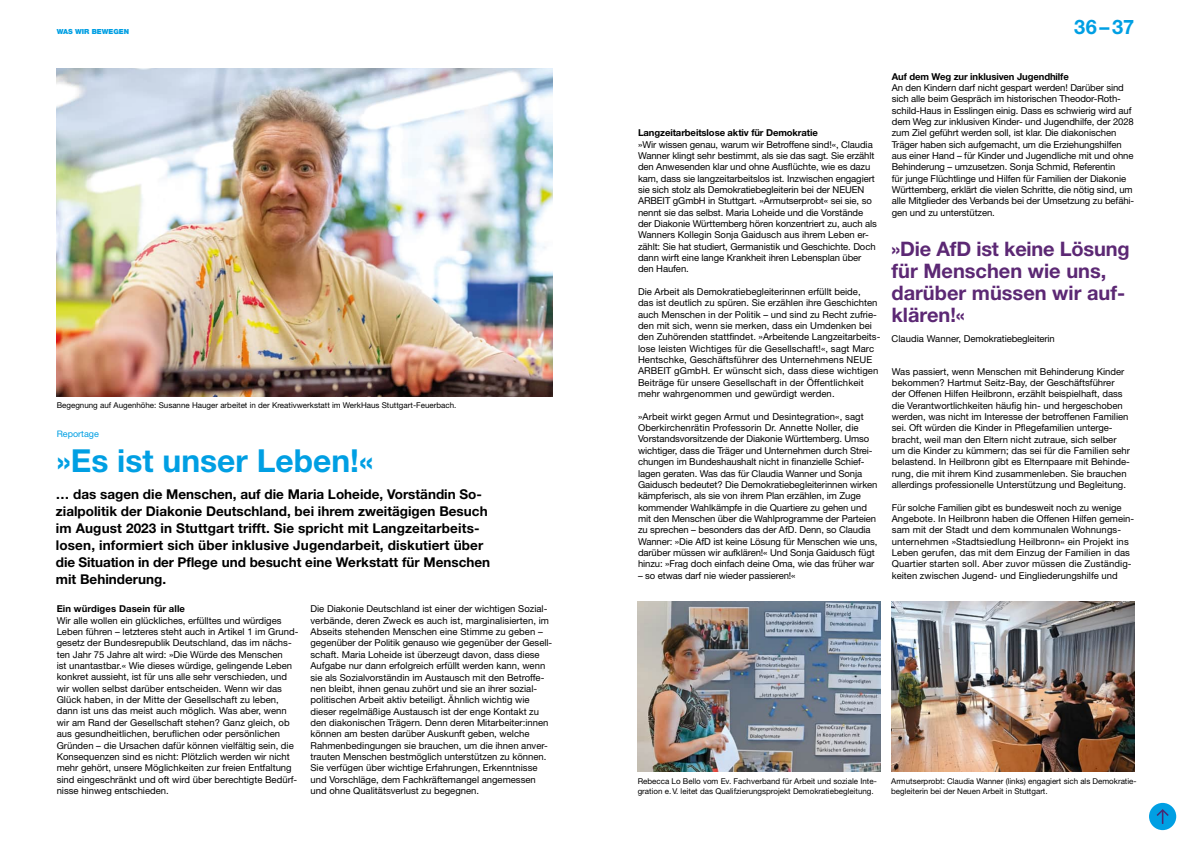
<style>
.page{position:relative;width:1191px;height:842px;background:#fff}
.page>*{position:absolute;margin:0;border:0;box-sizing:border-box;transform-origin:0 0}
.t1{font:700 31.8px "Helvetica Neue LT Pro";color:#009fe3}
.t2{font:700 20px/22px "Helvetica Neue LT Pro";color:#5c2874}
.t3{font:700 20px "Helvetica Neue LT Pro";color:#009fe3}
.t4{font:700 13.5px/17px "Helvetica Neue LT Pro";color:#000}
.t5{font:9.5px/11.3px "Helvetica Neue LT Pro";color:#000}
.t6{font:700 9.5px "Helvetica Neue LT Pro";letter-spacing:-.01em;color:#000}
.t7{font:700 9.5px "Helvetica Neue LT Pro";letter-spacing:.01em;color:#000}
.t8{font:9px "Helvetica Neue LT Pro";color:#009fe3}
.t9{font:8px/9.6px "Helvetica Neue LT Pro";color:#000}
.t10{font:900 7px "Helvetica Neue LT Pro";color:#009fe3}
</style>
<div class="page">
<div style="left:1149px;top:803px;width:27px;height:27px;background:#009fe3;border-radius:50%"></div>
<svg style="left:1156px;top:809px;width:12px;height:15px"></svg>
<img style="left:891px;top:601px;width:243px;height:170px">
<img style="left:637px;top:601px;width:243px;height:170px">
<img style="left:57px;top:68px;width:496px;height:329px">
<p class="t10" style="left:57px;top:27px;width:74px">WAS WIR BEWEGEN</p>
<h2 class="t3" style="left:1074px;top:15px;width:62px">36–37</h2>
<p class="t9" style="left:57px;top:401px;width:401px">Begegnung auf Augenhöhe: Susanne Hauger arbeitet in der Kreativwerkstatt im WerkHaus Stuttgart-Feuerbach.</p>
<p class="t8" style="left:57px;top:429px;width:44px">Reportage</p>
<h1 class="t1" style="left:57px;top:441px;width:318px">»Es ist unser Leben!«</h1>
<p class="t4" style="left:56px;top:486px;width:436px">… das sagen die Menschen, auf die Maria Loheide, Vorständin So&shy;zialpolitik der Diakonie Deutschland, bei ihrem zweitägigen Besuch im August 2023 in Stuttgart trifft. Sie spricht mit Langzeitarbeits&shy;losen, informiert sich über inklusive Jugendarbeit, diskutiert über die Situation in der Pflege und besucht eine Werkstatt für Menschen mit Behinderung.</p>
<p class="t7" style="left:57px;top:603px;width:130px">Ein würdiges Dasein für alle</p>
<p class="t5" style="left:57px;top:614px;width:243px">Wir alle wollen ein glückliches, erfülltes und würdiges Leben führen – letzteres steht auch in Artikel 1 im Grund&shy;gesetz der Bundesrepublik Deutschland, das im nächs&shy;ten Jahr 75 Jahre alt wird: »Die Würde des Menschen<br>ist unantastbar.« Wie dieses würdige, gelingende Leben konkret aussieht, ist für uns alle sehr verschieden, und wir wollen selbst darüber entscheiden. Wenn wir das Glück haben, in der Mitte der Gesellschaft zu leben, dann ist uns das meist auch möglich. Was aber, wenn wir am Rand der Gesellschaft stehen? Ganz gleich, ob aus gesundheitlichen, beruflichen oder persönlichen Gründen – die Ursachen dafür können vielfältig sein, die Konsequenzen sind es nicht: Plötzlich werden wir nicht mehr gehört, unsere Möglichkeiten zur freien Entfaltung sind eingeschränkt und oft wird über berechtigte Bedürf&shy;nisse hinweg entschieden.</p>
<p class="t5" style="left:310px;top:603px;width:243px">Die Diakonie Deutschland ist einer der wichtigen Sozial&shy;verbände, deren Zweck es auch ist, marginalisierten, im Abseits stehenden Menschen eine Stimme zu geben – gegenüber der Politik genauso wie gegenüber der Gesell&shy;schaft. Maria Loheide ist überzeugt davon, dass diese Aufgabe nur dann erfolgreich erfüllt werden kann, wenn sie als Sozialvorständin im Austausch mit den Betroffe&shy;nen bleibt, ihnen genau zuhört und sie an ihrer sozial&shy;politischen Arbeit aktiv beteiligt. Ähnlich wichtig wie dieser regelmäßige Austausch ist der enge Kontakt zu den diakonischen Trägern. Denn deren Mitarbeiter:innen können am besten darüber Auskunft geben, welche Rahmenbedingungen sie brauchen, um die ihnen anver&shy;trauten Menschen bestmöglich unterstützen zu können.<br>Sie verfügen über wichtige Erfahrungen, Erkenntnisse und Vorschläge, dem Fachkräftemangel angemessen und ohne Qualitätsverlust zu begegnen.</p>
<p class="t6" style="left:638px;top:127px;width:181px">Langzeitarbeitslose aktiv für Demokratie</p>
<p class="t5" style="left:638px;top:138px;width:240px">»Wir wissen genau, warum wir Betroffene sind!«, Claudia Wanner klingt sehr bestimmt, als sie das sagt. Sie erzählt den Anwesenden klar und ohne Ausflüchte, wie es dazu kam, dass sie langzeitarbeitslos ist. Inzwischen engagiert sie sich stolz als Demokratiebegleiterin bei der NEUEN ARBEIT gGmbH in Stuttgart. »Armutserprobt« sei sie, so nennt sie das selbst. Maria Loheide und die Vorstände der Diakonie Württemberg hören konzentriert zu, auch als Wanners Kollegin Sonja Gaidusch aus ihrem Leben er&shy;zählt: Sie hat studiert, Germanistik und Geschichte. Doch dann wirft eine lange Krankheit ihren Lebensplan über den Haufen.</p>
<p class="t5" style="left:638px;top:286px;width:244px">Die Arbeit als Demokratiebegleiterinnen erfüllt beide,<br>das ist deutlich zu spüren. Sie erzählen ihre Geschichten auch Menschen in der Politik – und sind zu Recht zufrie&shy;den mit sich, wenn sie merken, dass ein Umdenken bei den Zuhörenden stattfindet. »Arbeitende Langzeitarbeits&shy;lose leisten Wichtiges für die Gesellschaft!«, sagt Marc Hentschke, Geschäftsführer des Unternehmens NEUE ARBEIT gGmbH. Er wünscht sich, dass diese wichtigen Beiträge für unsere Gesellschaft in der Öffentlichkeit mehr wahrgenommen und gewürdigt werden.</p>
<p class="t5" style="left:638px;top:410px;width:241px">»Arbeit wirkt gegen Armut und Desintegration«, sagt Oberkirchenrätin Professorin Dr. Annette Noller, die Vorstandsvorsitzende der Diakonie Württemberg. Umso wichtiger, dass die Träger und Unternehmen durch Strei&shy;chungen im Bundeshaushalt nicht in finanzielle Schief&shy;lagen geraten. Was das für Claudia Wanner und Sonja Gaidusch bedeutet? Die Demokratiebegleiterinnen wirken kämpferisch, als sie von ihrem Plan erzählen, im Zuge kommender Wahlkämpfe in die Quartiere zu gehen und mit den Menschen über die Wahlprogramme der Parteien zu sprechen – besonders das der AfD. Denn, so Claudia Wanner: »Die AfD ist keine Lösung für Menschen wie uns, darüber müssen wir aufklären!« Und Sonja Gaidusch fügt hinzu: »Frag doch einfach deine Oma, wie das früher war</p>
<p class="t5" style="left:638px;top:569px;width:159px">– so etwas darf nie wieder passieren!«</p>
<p class="t6" style="left:891px;top:70px;width:178px">Auf dem Weg zur inklusiven Jugendhilfe</p>
<p class="t5" style="left:891px;top:82px;width:244px">An den Kindern darf nicht gespart werden! Darüber sind sich alle beim Gespräch im historischen Theodor-Roth&shy;schild-Haus in Esslingen einig. Dass es schwierig wird auf dem Weg zur inklusiven Kinder- und Jugendhilfe, der 2028 zum Ziel geführt werden soll, ist klar. Die diakonischen Träger haben sich aufgemacht, um die Erziehungshilfen aus einer Hand – für Kinder und Jugendliche mit und ohne Behinderung – umzusetzen. Sonja Schmid, Referentin<br>für junge Flüchtlinge und Hilfen für Familien der Diakonie Württemberg, erklärt die vielen Schritte, die nötig sind, um alle Mitglieder des Verbands bei der Umsetzung zu befähi&shy;gen und zu unterstützen.</p>
<h2 class="t2" style="left:891px;top:237px;width:240px">»Die AfD ist keine Lösung für Menschen wie uns, darüber müssen wir auf&shy;klären!«</h2>
<p class="t5" style="left:891px;top:333px;width:165px">Claudia Wanner, Demokratiebegleiterin</p>
<p class="t5" style="left:891px;top:365px;width:240px">Was passiert, wenn Menschen mit Behinderung Kinder bekommen? Hartmut Seitz-Bay, der Geschäftsführer der Offenen Hilfen Heilbronn, erzählt beispielhaft, dass die Verantwortlichkeiten häufig hin- und hergeschoben werden, was nicht im Interesse der betroffenen Familien sei. Oft würden die Kinder in Pflegefamilien unterge&shy;bracht, weil man den Eltern nicht zutraue, sich selber um die Kinder zu kümmern; das sei für die Familien sehr belastend. In Heilbronn gibt es Elternpaare mit Behinde&shy;rung, die mit ihrem Kind zusammenleben. Sie brauchen allerdings professionelle Unterstützung und Begleitung.</p>
<p class="t5" style="left:891px;top:501px;width:244px">Für solche Familien gibt es bundesweit noch zu wenige Angebote. In Heilbronn haben die Offenen Hilfen gemein&shy;sam mit der Stadt und dem kommunalen Wohnungs&shy;unternehmen »Stadtsiedlung Heilbronn« ein Projekt ins Leben gerufen, das mit dem Einzug der Familien in das Quartier starten soll. Aber zuvor müssen die Zuständig&shy;keiten zwischen Jugend- und Eingliederungshilfe und</p>
<p class="t9" style="left:637px;top:776px;width:240px">Rebecca Lo Bello vom Ev. Fachverband für Arbeit und soziale Inte&shy;gration e.V. leitet das Qualifzierungsprojekt Demokratiebegleitung.</p>
<p class="t9" style="left:891px;top:776px;width:247px">Armutserprobt: Claudia Wanner (links) engagiert sich als Demokratie&shy;begleiterin bei der Neuen Arbeit in Stuttgart.</p>
</div>
